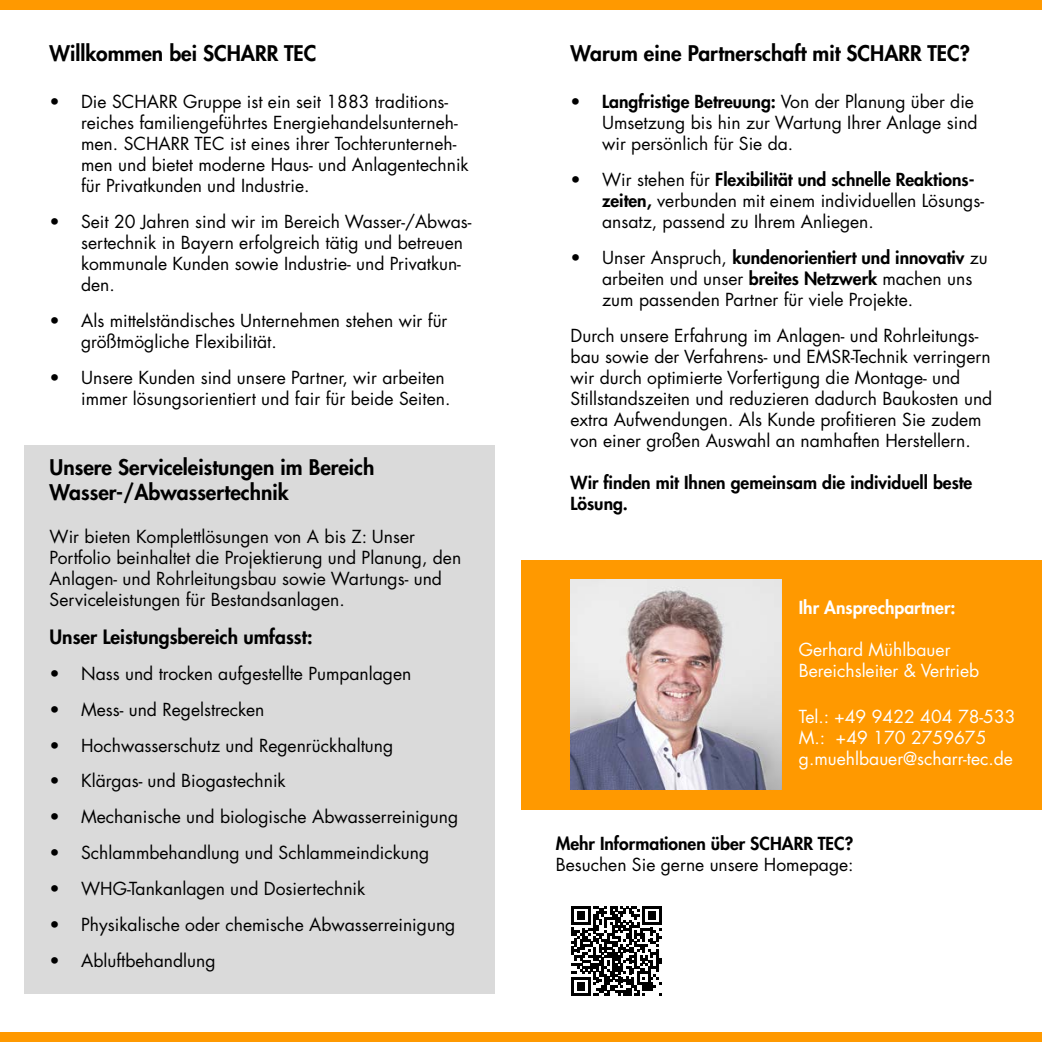
<style>
.page{position:relative;width:1042px;height:1042px;background:#fff}
.page>*{position:absolute;margin:0;border:0;box-sizing:border-box;transform-origin:0 0}
.t1{font:800 21px/25.2px "Futura LT Pro";color:#000}
.t2{font:800 19.25px "Futura LT Pro";color:#000}
.t3{font:17.5px/21px "Futura LT Pro";color:#000}
.t4{font:17.5px/21px "Futura LT Pro";color:#fff}
.t5{font:800 17.5px/21px "Futura LT Pro";color:#000}
.t6{font:800 17.5px "Futura LT Pro";color:#fff}
.s1{font-weight:800}
</style>
<div class="page">
<div style="left:25px;top:445px;width:470px;height:548px;background:#dadada"></div>
<div style="left:0;top:1032px;width:1042px;height:10px;background:#f90"></div>
<div style="left:0;top:0;width:1042px;height:10px;background:#f90"></div>
<svg style="left:571px;top:906px;width:90px;height:90px"></svg>
<div style="left:521px;top:560px;width:521px;height:249px;background:#f90"></div>
<img style="left:570px;top:579px;width:211px;height:211px">
<p class="t1" style="left:50px;top:40px;width:268px">Willkommen bei SCHARR TEC</p>
<p class="t3" style="left:81px;top:91px;width:389px;text-indent:-32px">• Die SCHARR Gruppe ist ein seit 1883 traditions&shy;reiches familiengeführtes Energiehandelsunterneh&shy;men. SCHARR TEC ist eines ihrer Tochterunterneh&shy;men und bietet moderne Haus- und Anlagentechnik für Privatkunden und Industrie.</p>
<p class="t3" style="left:81px;top:211px;width:392px;text-indent:-32px">• Seit 20 Jahren sind wir im Bereich Wasser-/Abwas&shy;sertechnik in Bayern erfolgreich tätig und betreuen kommunale Kunden sowie Industrie- und Privatkun&shy;den.</p>
<p class="t3" style="left:81px;top:310px;width:368px;text-indent:-32px">• Als mittelständisches Unternehmen stehen wir für größtmögliche Flexibilität.</p>
<p class="t3" style="left:81px;top:367px;width:371px;text-indent:-32px">• Unsere Kunden sind unsere Partner, wir arbeiten immer lösungsorientiert und fair für beide Seiten.</p>
<p class="t1" style="left:50px;top:454px;width:326px">Unsere Serviceleistungen im Bereich<br>Wasser-/Abwassertechnik</p>
<p class="t3" style="left:50px;top:526px;width:413px">Wir bieten Komplettlösungen von A bis Z: Unser Portfolio beinhaltet die Projektierung und Planung, den Anlagen- und Rohrleitungsbau sowie Wartungs- und Serviceleistungen für Bestandsanlagen.</p>
<p class="t2" style="left:50px;top:622px;width:264px">Unser Leistungsbereich umfasst:</p>
<p class="t3" style="left:50px;top:662px;width:363px">• Nass und trocken aufgestellte Pumpanlagen</p>
<p class="t3" style="left:50px;top:698px;width:216px">• Mess- und Regelstrecken</p>
<p class="t3" style="left:50px;top:734px;width:345px">• Hochwasserschutz und Regenrückhaltung</p>
<p class="t3" style="left:50px;top:770px;width:238px">• Klärgas- und Biogastechnik</p>
<p class="t3" style="left:50px;top:806px;width:410px">• Mechanische und biologische Abwasserreinigung</p>
<p class="t3" style="left:50px;top:842px;width:381px">• Schlammbehandlung und Schlammeindickung</p>
<p class="t3" style="left:50px;top:878px;width:317px">• WHG-Tankanlagen und Dosiertechnik</p>
<p class="t3" style="left:50px;top:914px;width:407px">• Physikalische oder chemische Abwasserreinigung</p>
<p class="t3" style="left:50px;top:949px;width:167px">• Abluftbehandlung</p>
<p class="t1" style="left:570px;top:40px;width:401px">Warum eine Partnerschaft mit SCHARR TEC?</p>
<p class="t3" style="left:602px;top:91px;width:377px;text-indent:-32px"><span class="s1">• Langfristige Betreuung:</span> Von der Planung über die<br>Umsetzung bis hin zur Wartung Ihrer Anlage sind wir persönlich für Sie da.</p>
<p class="t3" style="left:602px;top:169px;width:383px;text-indent:-32px">• Wir stehen für <span class="s1">Flexibilität und schnelle Reaktions&shy;zeiten,</span> verbunden mit einem individuellen Lösungs&shy;ansatz, passend zu Ihrem Anliegen.</p>
<p class="t3" style="left:602px;top:247px;width:387px;text-indent:-32px">• Unser Anspruch, <span class="s1">kundenorientiert und innovativ</span> zu arbeiten und unser <span class="s1">breites Netzwerk</span> machen uns zum passenden Partner für viele Projekte.</p>
<p class="t3" style="left:570px;top:325px;width:423px">Durch unsere Erfahrung im Anlagen- und Rohrleitungs&shy;bau sowie der Verfahrens- und EMSR-Technik verringern wir durch optimierte Vorfertigung die Montage- und Stillstandszeiten und reduzieren dadurch Baukosten und extra Aufwendungen. Als Kunde profitieren Sie zudem von einer großen Auswahl an namhaften Herstellern.</p>
<p class="t5" style="left:570px;top:471px;width:403px">Wir finden mit Ihnen gemeinsam die individuell beste<br>Lösung.</p>
<p class="t6" style="left:799px;top:594px;width:158px">Ihr Ansprechpartner:</p>
<p class="t4" style="left:799px;top:639px;width:182px">Gerhard Mühlbauer<br>Bereichsleiter &amp; Vertrieb</p>
<p class="t4" style="left:799px;top:706px;width:218px">Tel.: +49 9422 404 78-533<br>M.: +49 170 2759675 g.muehlbauer@scharr-tec.de</p>
<p class="t5" style="left:556px;top:832px;width:299px">Mehr Informationen über SCHARR TEC?</p>
<p class="t3" style="left:556px;top:853px;width:299px">Besuchen Sie gerne unsere Homepage:</p>
</div>
